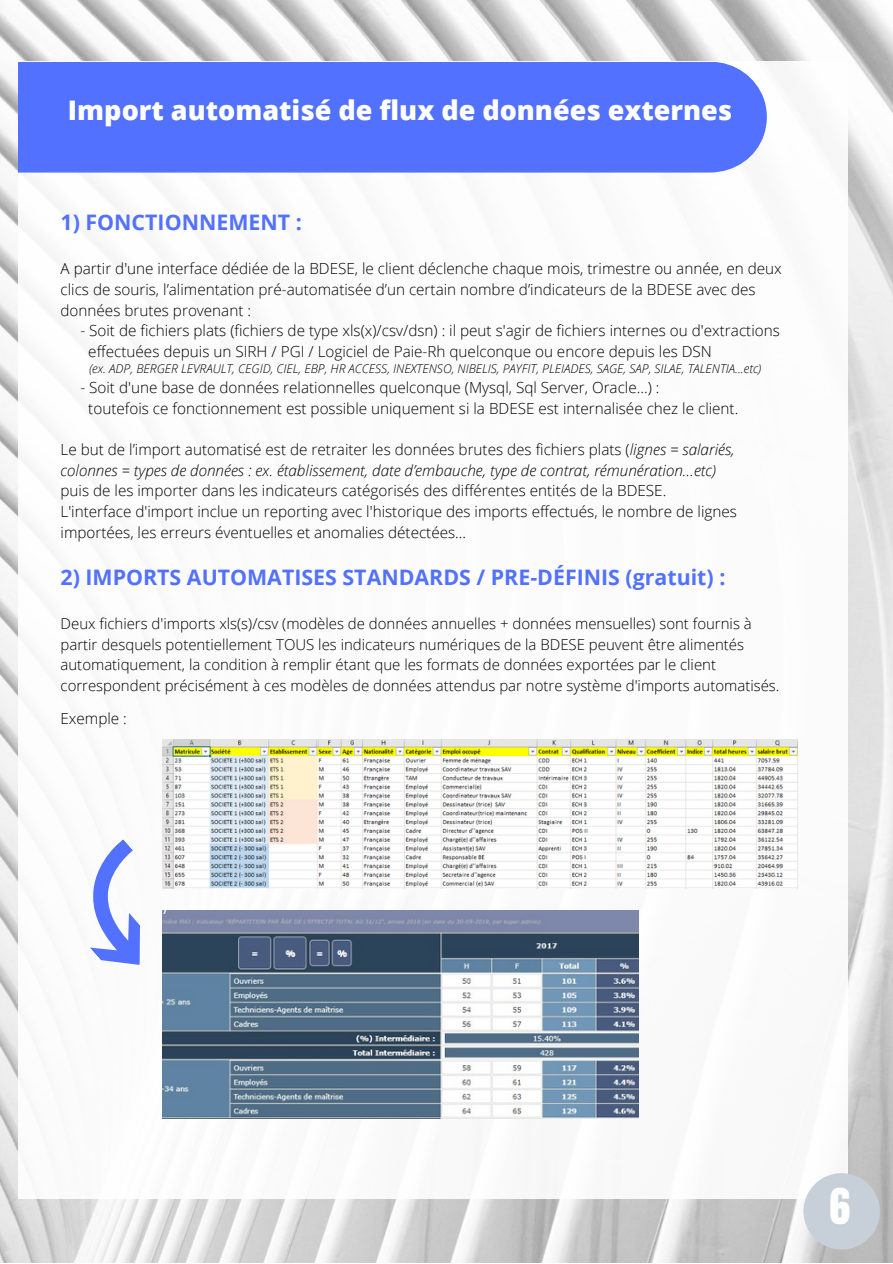
<style>
.page{position:relative;width:893px;height:1264px;background:#fff}
.page>*{position:absolute;margin:0;border:0;box-sizing:border-box;transform-origin:0 0}
.t1{font:42px "Anton";color:#fff}
.t2{font:800 27px "Open Sans";color:#fff}
.t3{font:700 21.3px "Open Sans";color:#5271ff}
.t4{font:300 15.3px/20.5px "Open Sans";color:#000}
.t5{font:italic 300 15.3px/20.5px "Open Sans";color:#000}
.t6{font:300 15px/20.5px "Open Sans";color:#000}
.t7{font:italic 300 12.15px "Open Sans";color:#000}
.s1{font-style:normal}
</style>
<div class="page">
<img style="left:0;top:0;width:892px;height:1262px">
<div style="left:18px;top:62px;width:829px;height:1136px;background:#fff"></div>
<div style="left:18px;top:62px;width:748px;height:111px;background:#5271ff"></div>
<div style="left:803px;top:1173px;width:76px;height:76px;background:#c7d0d8;border-radius:50%"></div>
<img style="left:162px;top:910px;width:477px;height:208px">
<svg style="left:90px;top:839px;width:103px;height:143px"></svg>
<img style="left:162px;top:739px;width:635px;height:149px">
<h2 class="t2" style="left:68px;top:92px;width:665px">Import automatisé de flux de données externes</h2>
<h3 class="t3" style="left:61px;top:207px;width:243px">1) FONCTIONNEMENT :</h3>
<p class="t4" style="left:61px;top:258px;width:722px">A partir d'une interface dédiée de la BDESE, le client déclenche chaque mois, trimestre ou année, en deux clics de souris, l’alimentation pré-automatisée d’un certain nombre d’indicateurs de la BDESE avec des données brutes provenant :</p>
<p class="t4" style="left:88px;top:320px;width:693px;text-indent:-8px">- Soit de fichiers plats (fichiers de type xls(x)/csv/dsn) : il peut s'agir de fichiers internes ou d'extractions effectuées depuis un SIRH / PGI / Logiciel de Paie-Rh quelconque ou encore depuis les DSN</p>
<p class="t7" style="left:89px;top:360px;width:673px">(ex. ADP, BERGER LEVRAULT, CEGID, CIEL, EBP, HR ACCESS, INEXTENSO, NIBELIS, PAYFIT, PLEIADES, SAGE, SAP, SILAE, TALENTIA...etc)</p>
<p class="t4" style="left:88px;top:377px;width:651px;text-indent:-8px">- Soit d'une base de données relationnelles quelconque (Mysql, Sql Server, Oracle...) :<br>toutefois ce fonctionnement est possible uniquement si la BDESE est internalisée chez le client.</p>
<p class="t5" style="left:61px;top:439px;width:675px"><span class="s1">Le but de l’import automatisé est de retraiter les données brutes des fichiers plats (</span>lignes = salariés, colonnes = types de données : ex. établissement, date d’embauche, type de contrat, rémunération…etc)</p>
<p class="t4" style="left:61px;top:480px;width:678px">puis de les importer dans les indicateurs catégorisés des différentes entités de la BDESE.<br>L'interface d'import inclue un reporting avec l'historique des imports effectués, le nombre de lignes importées, les erreurs éventuelles et anomalies détectées...</p>
<h3 class="t3" style="left:61px;top:561px;width:666px">2) IMPORTS AUTOMATISES STANDARDS / PRE-DÉFINIS (gratuit) :</h3>
<p class="t6" style="left:61px;top:613px;width:720px">Deux fichiers d'imports xls(s)/csv (modèles de données annuelles + données mensuelles) sont fournis à partir desquels potentiellement TOUS les indicateurs numériques de la BDESE peuvent être alimentés automatiquement, la condition à remplir étant que les formats de données exportées par le client correspondent précisément à ces modèles de données attendus par notre système d'imports automatisés.</p>
<p class="t4" style="left:61px;top:708px;width:68px">Exemple :</p>
<h1 class="t1" style="left:829px;top:1176px;width:22px">6</h1>
</div>
